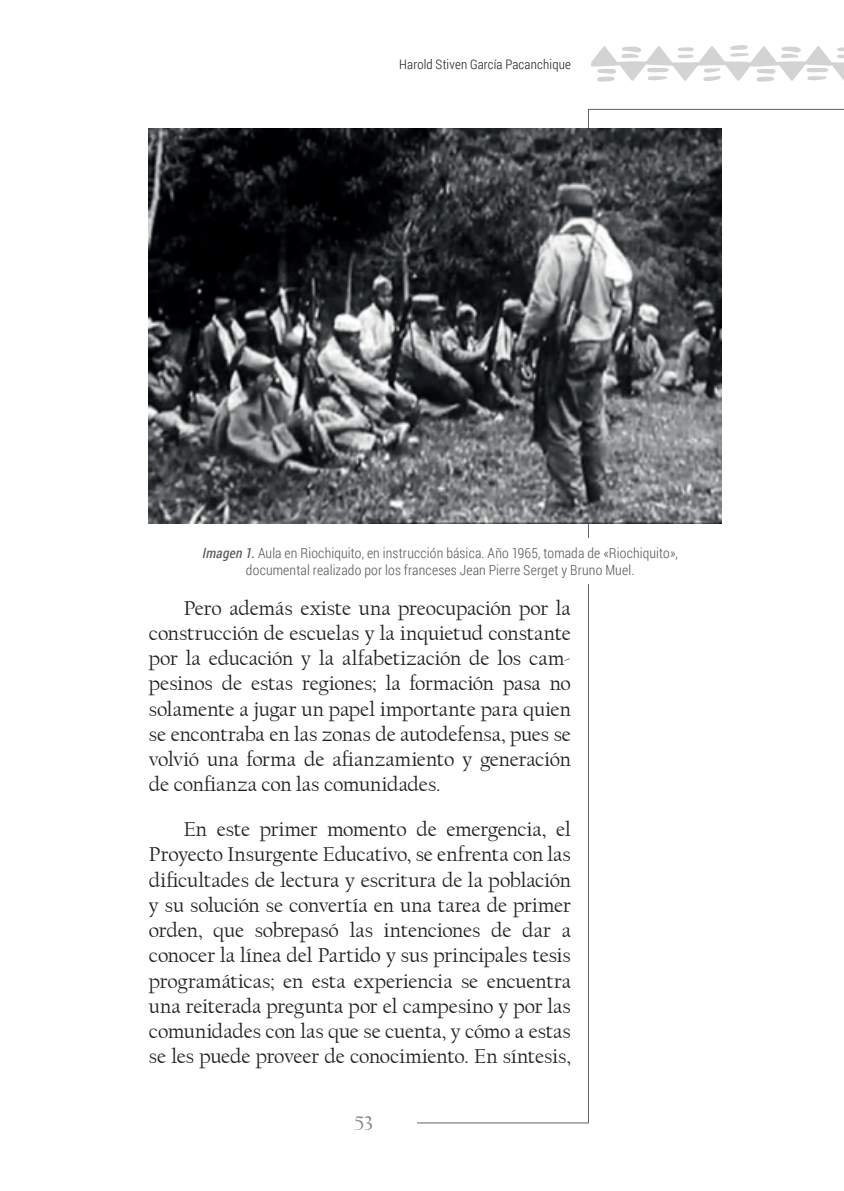
<style>
.page{position:relative;width:844px;height:1191px;background:#fff}
.page>*{position:absolute;margin:0;border:0;box-sizing:border-box;transform-origin:0 0}
.t1{font:21px/25.2px "Californian FB";letter-spacing:-.005em;color:#231f20;text-align:justify}
.t2{font:21px "Californian FB";color:#808285}
.t3{font:300 14px/16.8px "Roboto Condensed";letter-spacing:.01em;color:#57585a;text-align:center}
.t4{font:300 13.12px "Roboto Condensed";letter-spacing:.01em;color:#231f20}
.s1{font-weight:400;font-style:italic}
</style>
<div class="page">
<svg style="left:591px;top:45px;width:252px;height:37px"></svg>
<img style="left:149px;top:128px;width:572px;height:396px">
<p class="t4" style="left:399px;top:55px;width:173px">Harold Stiven García Pacanchique</p>
<p class="t3" style="left:202px;top:544px;width:477px"><span class="s1">Imagen 1.</span> Aula en Riochiquito, en instrucción básica. Año 1965, tomada de «Riochiquito», documental realizado por los franceses Jean Pierre Serget y Bruno Muel.</p>
<p class="t1" style="left:149px;top:595px;width:423px;text-indent:35px">Pero además existe una preocupación por la construcción de escuelas y la inquietud constante por la educación y la alfabetización de los cam&shy;pesinos de estas regiones; la formación pasa no solamente a jugar un papel importante para quien se encontraba en las zonas de autodefensa, pues se volvió una forma de afianzamiento y generación de confianza con las comunidades.</p>
<p class="t1" style="left:149px;top:817px;width:423px;text-indent:35px">En este primer momento de emergencia, el Proyecto Insurgente Educativo, se enfrenta con las dificultades de lectura y escritura de la población y su solución se convertía en una tarea de primer orden, que sobrepasó las intenciones de dar a conocer la línea del Partido y sus principales tesis programáticas; en esta experiencia se encuentra una reiterada pregunta por el campesino y por las comunidades con las que se cuenta, y cómo a estas se les puede proveer de conocimiento. En síntesis,</p>
<p class="t2" style="left:354px;top:1111px;width:21px">53</p>
</div>
